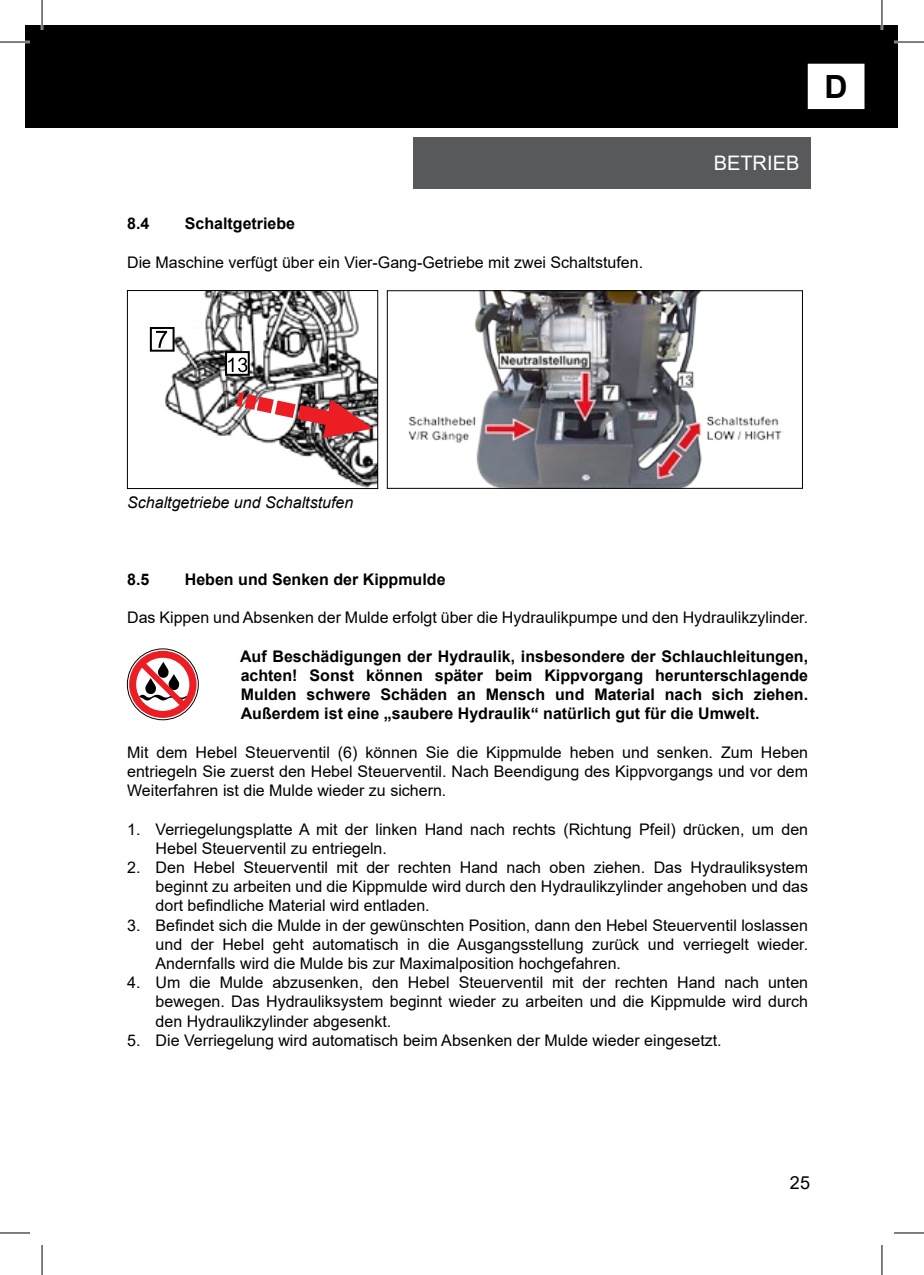
<style>
.page{position:relative;width:924px;height:1275px;background:#fff}
.page>*{position:absolute;margin:0;border:0;box-sizing:border-box;transform-origin:0 0}
.t1{font:700 32px "Arial";color:#000}
.t2{font:20px "Arial";color:#fff}
.t3{font:18px "Arial";color:#000}
.t4{font:16px/19.2px "Arial";color:#000;text-align:justify}
.t5{font:700 16px/19.2px "Arial";color:#000;text-align:justify}
.t6{font:italic 16px "Arial";color:#000}
</style>
<div class="page">
<div style="left:25px;top:25px;width:872px;height:103px;background:#000"></div>
<div style="left:808px;top:65px;width:55px;height:43px;background:#fff"></div>
<div style="left:807px;top:64px;width:57px;height:45px;border:2px solid #fff"></div>
<img style="left:149px;top:292px;width:227px;height:195px">
<div style="left:127px;top:290px;width:251px;height:199px;border:1px solid #000"></div>
<img style="left:408px;top:292px;width:374px;height:195px">
<div style="left:386px;top:290px;width:416px;height:199px;border:1px solid #000"></div>
<div style="left:127px;top:648px;width:71px;height:72px;border:1px solid #000;border-radius:50%"></div>
<svg style="left:129px;top:651px;width:67px;height:67px"></svg>
<div style="left:413px;top:137px;width:397px;height:51px;background:#58595b"></div>
<svg style="left:236px;top:392px;width:137px;height:46px"></svg>
<div style="left:151px;top:328px;width:22px;height:23px;background:#fff"></div>
<div style="left:150px;top:327px;width:24px;height:25px;border:2px solid #000"></div>
<svg style="left:156px;top:331px;width:11px;height:17px"></svg>
<div style="left:226px;top:352px;width:23px;height:23px;background:#fff"></div>
<div style="left:225px;top:351px;width:25px;height:25px;border:2px solid #000"></div>
<svg style="left:228px;top:357px;width:19px;height:15px"></svg>
<hr style="left:0;top:41px;width:30px;height:2px;background:#fff">
<hr style="left:893px;top:41px;width:30px;height:2px;background:#fff">
<hr style="left:41px;top:0;width:2px;height:30px;background:#fff">
<hr style="left:880px;top:0;width:2px;height:30px;background:#fff">
<hr style="left:0;top:42px;width:30px;height:1px;background:#000">
<hr style="left:893px;top:42px;width:30px;height:1px;background:#000">
<hr style="left:0;top:1232px;width:30px;height:1px;background:#000">
<hr style="left:893px;top:1232px;width:30px;height:1px;background:#000">
<hr style="left:42px;top:0;width:1px;height:30px;background:#000">
<hr style="left:42px;top:1245px;width:1px;height:30px;background:#000">
<hr style="left:881px;top:0;width:1px;height:30px;background:#000">
<hr style="left:881px;top:1245px;width:1px;height:30px;background:#000">
<p class="t5" style="left:127px;top:214px;width:24px">8.4</p>
<p class="t5" style="left:185px;top:214px;width:112px">Schaltgetriebe</p>
<p class="t4" style="left:127px;top:252px;width:517px">Die Maschine verfügt über ein Vier-Gang-Getriebe mit zwei Schaltstufen.</p>
<p class="t2" style="left:713px;top:149px;width:87px">BETRIEB</p>
<h1 class="t1" style="left:824px;top:64px;width:25px">D</h1>
<p class="t6" style="left:127px;top:492px;width:227px">Schaltgetriebe und Schaltstufen</p>
<p class="t5" style="left:127px;top:570px;width:24px">8.5</p>
<p class="t5" style="left:185px;top:570px;width:262px">Heben und Senken der Kippmulde</p>
<p class="t4" style="left:127px;top:608px;width:682px">Das Kippen und Absenken der Mulde erfolgt über die Hydraulikpumpe und den Hydraulikzylinder.</p>
<p class="t5" style="left:240px;top:646px;width:569px">Auf Beschädigungen der Hydraulik, insbesondere der Schlauchleitungen, achten! Sonst können später beim Kippvorgang herunterschlagende Mulden schwere Schäden an Mensch und Material nach sich ziehen.<br>Außerdem ist eine „saubere Hydraulik“ natürlich gut für die Umwelt.</p>
<p class="t4" style="left:127px;top:742px;width:682px">Mit dem Hebel Steuerventil (6) können Sie die Kippmulde heben und senken. Zum Heben entriegeln Sie zuerst den Hebel Steuerventil. Nach Beendigung des Kippvorgangs und vor dem Weiterfahren ist die Mulde wieder zu sichern.</p>
<p class="t4" style="left:155px;top:819px;width:653px;text-indent:-28px">1. Verriegelungsplatte A mit der linken Hand nach rechts (Richtung Pfeil) drücken, um den<br>Hebel Steuerventil zu entriegeln.</p>
<p class="t4" style="left:155px;top:857px;width:653px;text-indent:-28px">2. Den Hebel Steuerventil mit der rechten Hand nach oben ziehen. Das Hydrauliksystem beginnt zu arbeiten und die Kippmulde wird durch den Hydraulikzylinder angehoben und das dort befindliche Material wird entladen.</p>
<p class="t4" style="left:155px;top:915px;width:653px;text-indent:-28px">3. Befindet sich die Mulde in der gewünschten Position, dann den Hebel Steuerventil loslassen und der Hebel geht automatisch in die Ausgangsstellung zurück und verriegelt wieder.<br>Andernfalls wird die Mulde bis zur Maximalposition hochgefahren.</p>
<p class="t4" style="left:155px;top:973px;width:653px;text-indent:-28px">4. Um die Mulde abzusenken, den Hebel Steuerventil mit der rechten Hand nach unten bewegen. Das Hydrauliksystem beginnt wieder zu arbeiten und die Kippmulde wird durch den Hydraulikzylinder abgesenkt.</p>
<p class="t4" style="left:127px;top:1030px;width:595px">5. Die Verriegelung wird automatisch beim Absenken der Mulde wieder eingesetzt.</p>
<p class="t3" style="left:789px;top:1170px;width:22px">25</p>
</div>
